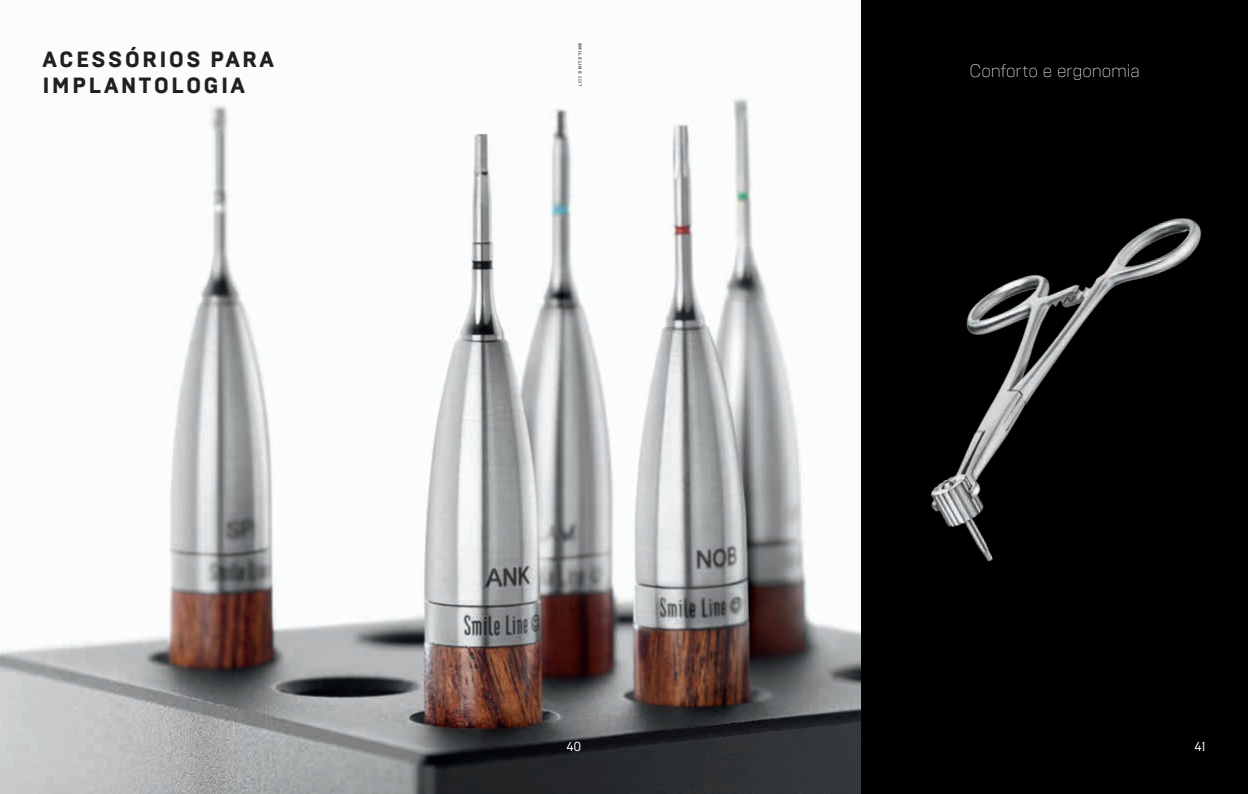
<style>
.page{position:relative;width:1248px;height:794px;background:#fff}
.page>*{position:absolute;margin:0;border:0;box-sizing:border-box;transform-origin:0 0}
.t1{font:800 22px/26.4px "Brutal Type";letter-spacing:.1em;color:#231f20}
.t2{font:200 18px "Brutal Type";letter-spacing:-.01em;color:#fff}
.t3{font:13px "Brutal Type";color:#fff}
.t4{font:900 4.5px "Brutal Type";letter-spacing:.2em;color:#635d54}
.s1{font-weight:500}
</style>
<div class="page">
<img style="left:0;top:95px;width:861px;height:699px">
<div style="left:861px;top:0;width:386px;height:794px;background:#000"></div>
<img style="left:840px;top:177px;width:362px;height:441px">
<p class="t1" style="left:43px;top:46px;width:233px">ACESSÓRIOS PARA<br>IMPLANTOLOGIA</p>
<p class="t4" style="left:582px;top:43px;width:45px;rotate:90deg">SMILELINE <span class="s1">2017</span></p>
<p class="t2" style="left:969px;top:60px;width:172px">Conforto e ergonomia</p>
<p class="t3" style="left:566px;top:739px;width:16px">40</p>
<p class="t3" style="left:1194px;top:739px;width:12px">41</p>
</div>
